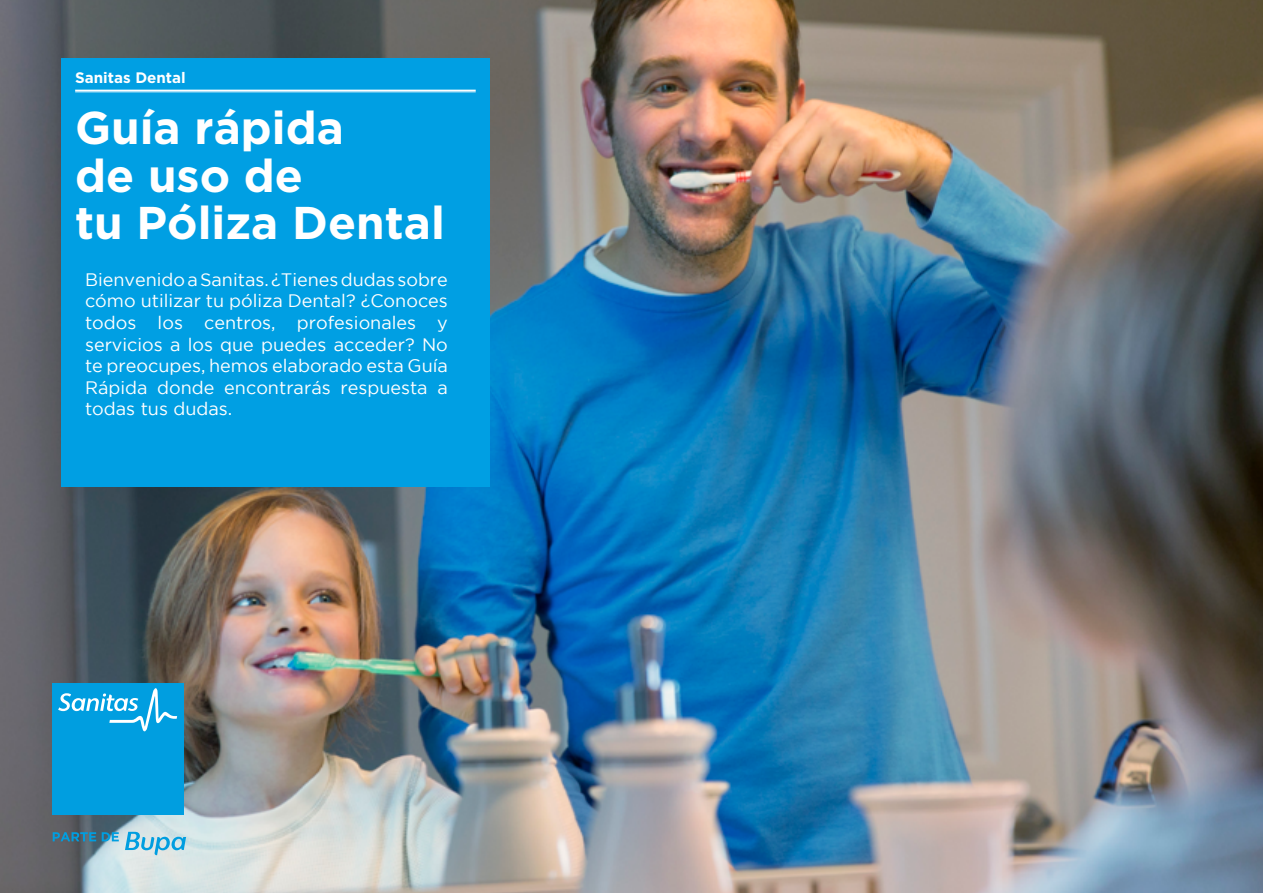
<style>
.page{position:relative;width:1263px;height:893px;background:#fff}
.page>*{position:absolute;margin:0;border:0;box-sizing:border-box;transform-origin:0 0}
.t1{font:700 45.9px/47.2px "Gotham";color:#fff}
.t2{font:18px/21.6px "Gotham";color:#fff;text-align:justify}
.t3{font:700 15.15px "Gotham";color:#fff}
</style>
<div class="page">
<img style="left:0;top:0;width:1263px;height:893px">
<svg style="left:53px;top:832px;width:43px;height:9px"></svg>
<svg style="left:102px;top:832px;width:17px;height:9px"></svg>
<svg style="left:125px;top:832px;width:61px;height:23px"></svg>
<div style="left:52px;top:683px;width:132px;height:132px;background:#009ee0"></div>
<svg style="left:58px;top:688px;width:119px;height:43px"></svg>
<div style="left:61px;top:58px;width:429px;height:429px;background:#009fe3"></div>
<hr style="left:75px;top:90px;width:401px;height:1px;background:#fff">
<hr style="left:75px;top:92px;width:401px;height:1px;background:#fff">
<p class="t3" style="left:75px;top:68px;width:112px">Sanitas Dental</p>
<h1 class="t1" style="left:75px;top:104px;width:371px">Guía rápida<br>de uso de<br>tu Póliza Dental</h1>
<p class="t2" style="left:85px;top:268px;width:364px">Bienvenido a Sanitas. ¿Tienes dudas sobre cómo utilizar tu póliza Dental? ¿Conoces todos los centros, profesionales y servicios a los que puedes acceder? No te preocupes, hemos elaborado esta Guía Rápida donde encontrarás respuesta a todas tus dudas.</p>
</div>
